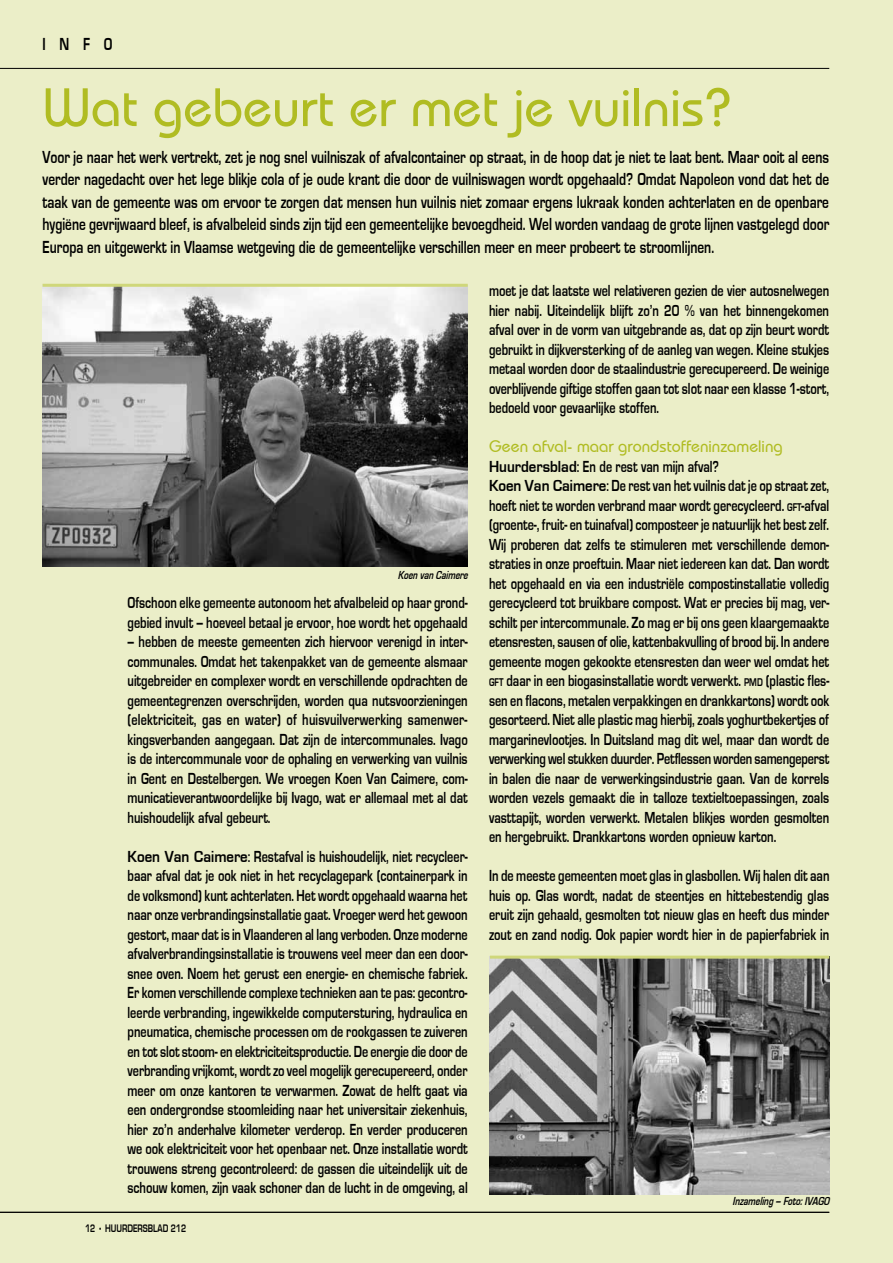
<style>
.page{position:relative;width:893px;height:1263px;background:#ebeec8}
.page>*{position:absolute;margin:0;border:0;box-sizing:border-box;transform-origin:0 0}
.t1{font:500 54px "Bauhaus IT Cby BT";color:#b0bc22}
.t2{font:18px/22.5px "Eurose Cond";color:#000;text-align:justify}
.t3{font:16.5px/19.5px "Eurose Cond";color:#000;text-align:justify}
.t4{font:500 16.5px "Bauhaus IT Cby BT";color:#b0bc22}
.t5{font:italic 12px "Eurose Cond";color:#000}
.t6{font:11.25px "Eurose Cond";color:#000}
.s1{font-weight:700}
.s2{font-size:11.55px}
</style>
<div class="page">
<hr style="left:0;top:1212px;width:829px;height:1px;background:#000">
<hr style="left:0;top:68px;width:829px;height:1px;background:#000">
<img style="left:43px;top:287px;width:425px;height:280px">
<img style="left:489px;top:957px;width:340px;height:238px">
<hr style="left:43px;top:284px;width:425px;height:3px;background:#cfd77a">
<hr style="left:490px;top:956px;width:339px;height:3px;background:#cfd77a">
<p class="t2" style="left:43px;top:32px;width:70px">info</p>
<h1 class="t1" style="left:43px;top:74px;width:690px">Wat gebeurt er met je vuilnis?</h1>
<p class="t2" style="left:43px;top:145px;width:788px">Voor je naar het werk vertrekt, zet je nog snel vuilniszak of afvalcontainer op straat, in de hoop dat je niet te laat bent. Maar ooit al eens verder nagedacht over het lege blikje cola of je oude krant die door de vuilniswagen wordt opgehaald? Omdat Napoleon vond dat het de taak van de gemeente was om ervoor te zorgen dat mensen hun vuilnis niet zomaar ergens lukraak konden achterlaten en de openbare hygiëne gevrijwaard bleef, is afvalbeleid sinds zijn tijd een gemeentelijke bevoegdheid. Wel worden vandaag de grote lijnen vastgelegd door Europa en uitgewerkt in Vlaamse wetgeving die de gemeentelijke verschillen meer en meer probeert te stroomlijnen.</p>
<p class="t3" style="left:489px;top:281px;width:342px">moet je dat laatste wel relativeren gezien de vier autosnelwegen hier nabij. Uiteindelijk blijft zo’n 20 % van het binnengekomen afval over in de vorm van uitgebrande as, dat op zijn beurt wordt gebruikt in dijkversterking of de aanleg van wegen. Kleine stukjes metaal worden door de staalindustrie gerecupereerd. De weinige overblijvende giftige stoffen gaan tot slot naar een klasse 1-stort, bedoeld voor gevaarlijke stoffen.</p>
<p class="t4" style="left:489px;top:436px;width:295px">Geen afval- maar grondstoffeninzameling</p>
<p class="t3" style="left:489px;top:456px;width:342px;text-align:left"><span class="s1">Huurdersblad</span>: En de rest van mijn afval?<br><span class="s1">Koen Van Caimere</span>: De rest van het vuilnis dat je op straat zet, hoeft niet te worden verbrand maar wordt gerecycleerd. <span class="s2">gft</span>-afval (groente-, fruit- en tuinafval) composteer je natuurlijk het best zelf.<br>Wij proberen dat zelfs te stimuleren met verschillende demon&shy;straties in onze proeftuin. Maar niet iedereen kan dat. Dan wordt het opgehaald en via een industriële compostinstallatie volledig gerecycleerd tot bruikbare compost. Wat er precies bij mag, ver&shy;schilt per intercommunale. Zo mag er bij ons geen klaargemaakte etensresten, sausen of olie, kattenbakvulling of brood bij. In andere gemeente mogen gekookte etensresten dan weer wel omdat het <span class="s2">gft</span> daar in een biogasinstallatie wordt verwerkt. <span class="s2">pmd</span> (plastic fles&shy;sen en flacons, metalen verpakkingen en drankkartons) wordt ook gesorteerd. Niet alle plastic mag hierbij, zoals yoghurtbekertjes of margarinevlootjes. In Duitsland mag dit wel, maar dan wordt de verwerking wel stukken duurder. Petflessen worden samengeperst in balen die naar de verwerkingsindustrie gaan. Van de korrels worden vezels gemaakt die in talloze textieltoepassingen, zoals vasttapijt, worden verwerkt. Metalen blikjes worden gesmolten en hergebruikt. Drankkartons worden opnieuw karton.</p>
<p class="t3" style="left:489px;top:866px;width:342px">In de meeste gemeenten moet glas in glasbollen. Wij halen dit aan huis op. Glas wordt, nadat de steentjes en hittebestendig glas eruit zijn gehaald, gesmolten tot nieuw glas en heeft dus minder zout en zand nodig. Ook papier wordt hier in de papierfabriek in</p>
<p class="t5" style="left:398px;top:569px;width:71px">Koen van Caimere</p>
<p class="t3" style="left:128px;top:593px;width:342px">Ofschoon elke gemeente autonoom het afvalbeleid op haar grond&shy;gebied invult – hoeveel betaal je ervoor, hoe wordt het opgehaald</p>
<p class="t3" style="left:128px;top:632px;width:342px">– hebben de meeste gemeenten zich hiervoor verenigd in inter&shy;communales. Omdat het takenpakket van de gemeente alsmaar uitgebreider en complexer wordt en verschillende opdrachten de gemeentegrenzen overschrijden, worden qua nutsvoorzieningen (elektriciteit, gas en water) of huisvuilverwerking samenwer&shy;kingsverbanden aangegaan. Dat zijn de intercommunales. Ivago is de intercommunale voor de ophaling en verwerking van vuilnis in Gent en Destelbergen. We vroegen Koen Van Caimere, com&shy;municatieverantwoordelijke bij Ivago, wat er allemaal met al dat huishoudelijk afval gebeurt.</p>
<p class="t3" style="left:128px;top:846px;width:342px"><span class="s1">Koen Van Caimere</span>: Restafval is huishoudelijk, niet recycleer&shy;baar afval dat je ook niet in het recyclagepark (containerpark in de volksmond) kunt achterlaten. Het wordt opgehaald waarna het naar onze verbrandingsinstallatie gaat. Vroeger werd het gewoon gestort, maar dat is in Vlaanderen al lang verboden. Onze moderne afvalverbrandingsinstallatie is trouwens veel meer dan een door&shy;snee oven. Noem het gerust een energie- en chemische fabriek.<br>Er komen verschillende complexe technieken aan te pas: gecontro&shy;leerde verbranding, ingewikkelde computersturing, hydraulica en pneumatica, chemische processen om de rookgassen te zuiveren en tot slot stoom- en elektriciteitsproductie. De energie die door de verbranding vrijkomt, wordt zo veel mogelijk gerecupereerd, onder meer om onze kantoren te verwarmen. Zowat de helft gaat via een ondergrondse stoomleiding naar het universitair ziekenhuis, hier zo’n anderhalve kilometer verderop. En verder produceren we ook elektriciteit voor het openbaar net. Onze installatie wordt trouwens streng gecontroleerd: de gassen die uiteindelijk uit de schouw komen, zijn vaak schoner dan de lucht in de omgeving, al</p>
<p class="t5" style="left:733px;top:1195px;width:98px">Inzameling – Foto: IVAGO</p>
<p class="t6" style="left:85px;top:1222px;width:103px">12 • Huurdersblad 212</p>
</div>
